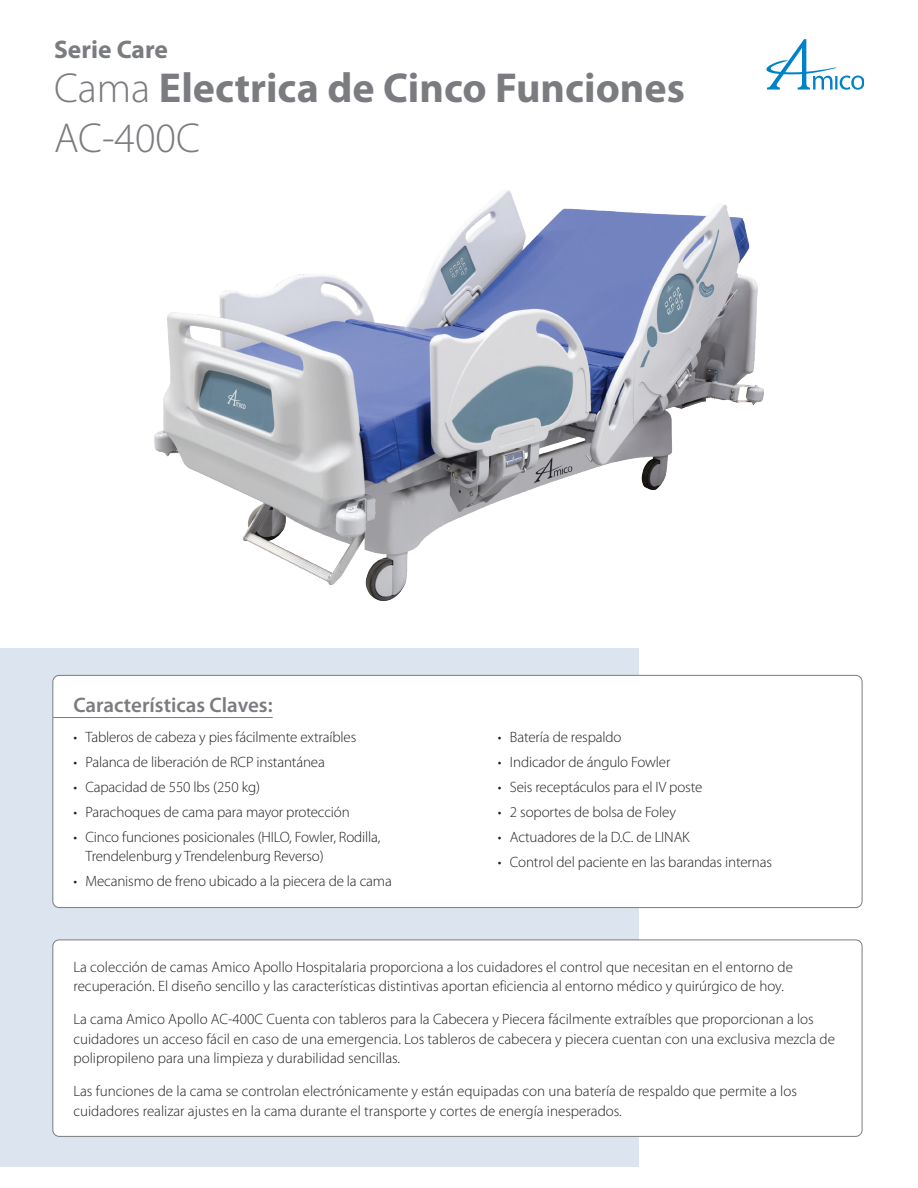
<style>
.page{position:relative;width:918px;height:1188px;background:#fff}
.page>*{position:absolute;margin:0;border:0;box-sizing:border-box;transform-origin:0 0}
.Page_Header{font:700 42px "Myriad Pro";color:#7a7c7f}
.Page_Header-2{font:300 42px "Myriad Pro";color:#7a7c7f}
.Series_Name{font:700 25.5px "Myriad Pro";color:#7a7c7f}
.General_Spec_Features_Title{font:600 21px "Myriad Pro";color:#7a7c7f}
.Body{font:300 15px/19.5px "Myriad Pro";color:#231f20}
.s1{font-weight:300}
</style>
<div class="page">
<svg style="left:766px;top:39px;width:98px;height:51px"></svg>
<div style="left:0;top:648px;width:638px;height:518px;background:#dce5ef"></div>
<div style="left:53px;top:675px;width:809px;height:233px;background:#fff;border-radius:6px"></div>
<hr style="left:53px;top:717px;width:220px;height:1px;background:#7a7c7f">
<div style="left:52px;top:675px;width:810px;height:233px;border:1px solid #7a7c7f;border-radius:6px"></div>
<div style="left:53px;top:940px;width:809px;height:196px;background:#fff;border-radius:6px"></div>
<div style="left:52px;top:940px;width:810px;height:197px;border:1px solid #7a7c7f;border-radius:6px"></div>
<img style="left:155px;top:190px;width:608px;height:410px">
<p class="Series_Name" style="left:54px;top:33px;width:116px">Serie Care</p>
<p class="Page_Header" style="left:54px;top:60px;width:632px"><span class="s1">Cama</span> Electrica de Cinco Funciones</p>
<p class="Page_Header-2" style="left:54px;top:113px;width:148px">AC-400C</p>
<p class="General_Spec_Features_Title" style="left:73px;top:691px;width:201px">Características Claves:</p>
<p class="Body" style="left:73px;top:727px;width:284px">• Tableros de cabeza y pies fácilmente extraíbles</p>
<p class="Body" style="left:73px;top:752px;width:253px">• Palanca de liberación de RCP instantánea</p>
<p class="Body" style="left:73px;top:777px;width:188px">• Capacidad de 550 lbs (250 kg)</p>
<p class="Body" style="left:73px;top:802px;width:278px">• Parachoques de cama para mayor protección</p>
<p class="Body" style="left:85px;top:827px;width:297px;text-indent:-12px">• Cinco funciones posicionales (HILO, Fowler, Rodilla,<br>Trendelenburg y Trendelenburg Reverso)</p>
<p class="Body" style="left:73px;top:871px;width:320px">• Mecanismo de freno ubicado a la piecera de la cama</p>
<p class="Body" style="left:498px;top:727px;width:125px">• Batería de respaldo</p>
<p class="Body" style="left:498px;top:752px;width:174px">• Indicador de ángulo Fowler</p>
<p class="Body" style="left:498px;top:777px;width:206px">• Seis receptáculos para el IV poste</p>
<p class="Body" style="left:498px;top:802px;width:179px">• 2 soportes de bolsa de Foley</p>
<p class="Body" style="left:498px;top:827px;width:193px">• Actuadores de la D.C. de LINAK</p>
<p class="Body" style="left:498px;top:852px;width:276px">• Control del paciente en las barandas internas</p>
<p class="Body" style="left:73px;top:957px;width:721px">La colección de camas Amico Apollo Hospitalaria proporciona a los cuidadores el control que necesitan en el entorno de recuperación. El diseño sencillo y las características distintivas aportan eficiencia al entorno médico y quirúrgico de hoy.</p>
<p class="Body" style="left:73px;top:1009px;width:763px">La cama Amico Apollo AC-400C Cuenta con tableros para la Cabecera y Piecera fácilmente extraíbles que proporcionan a los cuidadores un acceso fácil en caso de una emergencia. Los tableros de cabecera y piecera cuentan con una exclusiva mezcla de polipropileno para una limpieza y durabilidad sencillas.</p>
<p class="Body" style="left:73px;top:1081px;width:725px">Las funciones de la cama se controlan electrónicamente y están equipadas con una batería de respaldo que permite a los cuidadores realizar ajustes en la cama durante el transporte y cortes de energía inesperados.</p>
</div>
